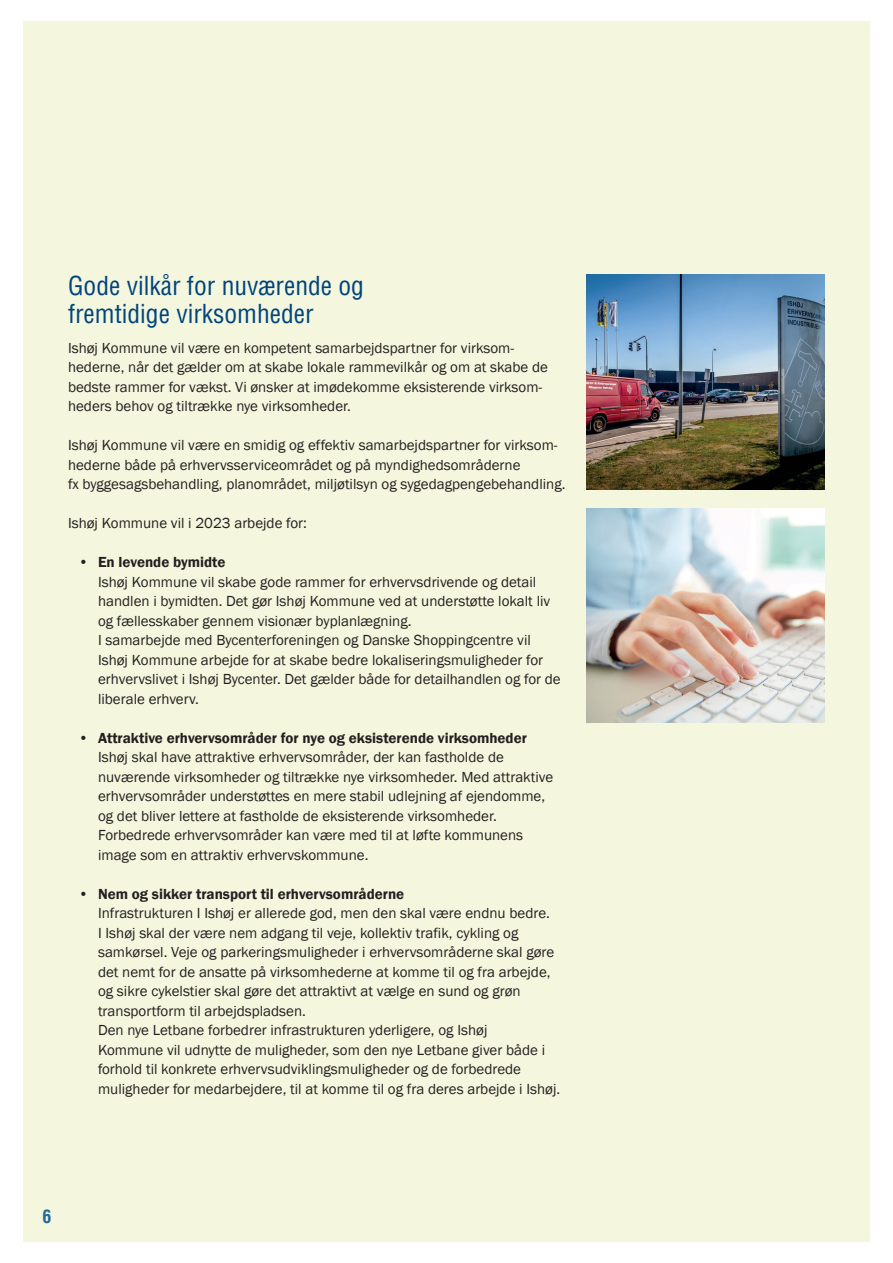
<style>
.page{position:relative;width:893px;height:1263px;background:#fff}
.page>*{position:absolute;margin:0;border:0;box-sizing:border-box;transform-origin:0 0}
.t1{font:condensed 25.5px/28.5px "Helvetica";color:#00447b}
.t2{font:700 condensed 18px "Helvetica";color:#236aa2}
.t3{font:15px/19.5px "Franklin Gothic";color:#231f20}
.t4{font:600 15px "Franklin Gothic";color:#231f20}
</style>
<div class="page">
<div style="left:23px;top:21px;width:847px;height:1221px;background:#f4f6dd"></div>
<img style="left:587px;top:508px;width:238px;height:215px">
<img style="left:587px;top:275px;width:238px;height:214px">
<h1 class="t1" style="left:68px;top:271px;width:297px">Gode vilkår for nuværende og fremtidige virksomheder</h1>
<p class="t3" style="left:68px;top:338px;width:482px">Ishøj Kommune vil være en kompetent samarbejdspartner for virksom&shy;hederne, når det gælder om at skabe lokale rammevilkår og om at skabe de bedste rammer for vækst. Vi ønsker at imødekomme eksisterende virksom&shy;heders behov og tiltrække nye virksomheder.</p>
<p class="t3" style="left:68px;top:436px;width:499px">Ishøj Kommune vil være en smidig og effektiv samarbejdspartner for virksom&shy;hederne både på erhvervsserviceområdet og på myndighedsområderne<br>fx byggesagsbehandling, planområdet, miljøtilsyn og sygedagpengebehandling.</p>
<p class="t3" style="left:68px;top:514px;width:240px">Ishøj Kommune vil i 2023 arbejde for:</p>
<p class="t4" style="left:79px;top:553px;width:148px">• En levende bymidte</p>
<p class="t3" style="left:98px;top:572px;width:464px">Ishøj Kommune vil skabe gode rammer for erhvervsdrivende og detail handlen i bymidten. Det gør Ishøj Kommune ved at understøtte lokalt liv og fællesskaber gennem visionær byplanlægning.<br>I samarbejde med Bycenterforeningen og Danske Shoppingcentre vil Ishøj Kommune arbejde for at skabe bedre lokaliseringsmuligheder for erhvervslivet i Ishøj Bycenter. Det gælder både for detailhandlen og for de liberale erhverv.</p>
<p class="t4" style="left:79px;top:728px;width:450px">• Attraktive erhvervsområder for nye og eksisterende virksomheder</p>
<p class="t3" style="left:98px;top:748px;width:457px">Ishøj skal have attraktive erhvervsområder, der kan fastholde de nuværende virksomheder og tiltrække nye virksomheder. Med attraktive erhvervsområder understøttes en mere stabil udlejning af ejendomme, og det bliver lettere at fastholde de eksisterende virksomheder.<br>Forbedrede erhvervsområder kan være med til at løfte kommunens image som en attraktiv erhvervskommune.</p>
<p class="t4" style="left:79px;top:884px;width:327px">• Nem og sikker transport til erhvervsområderne</p>
<p class="t3" style="left:98px;top:904px;width:464px">Infrastrukturen I Ishøj er allerede god, men den skal være endnu bedre.<br>I Ishøj skal der være nem adgang til veje, kollektiv trafik, cykling og samkørsel. Veje og parkeringsmuligheder i erhvervsområderne skal gøre det nemt for de ansatte på virksomhederne at komme til og fra arbejde, og sikre cykelstier skal gøre det attraktivt at vælge en sund og grøn transportform til arbejdspladsen.<br>Den nye Letbane forbedrer infrastrukturen yderligere, og Ishøj<br>Kommune vil udnytte de muligheder, som den nye Letbane giver både i forhold til konkrete erhvervsudviklingsmuligheder og de forbedrede muligheder for medarbejdere, til at komme til og fra deres arbejde i Ishøj.</p>
<p class="t2" style="left:43px;top:1205px;width:10px">6</p>
</div>
